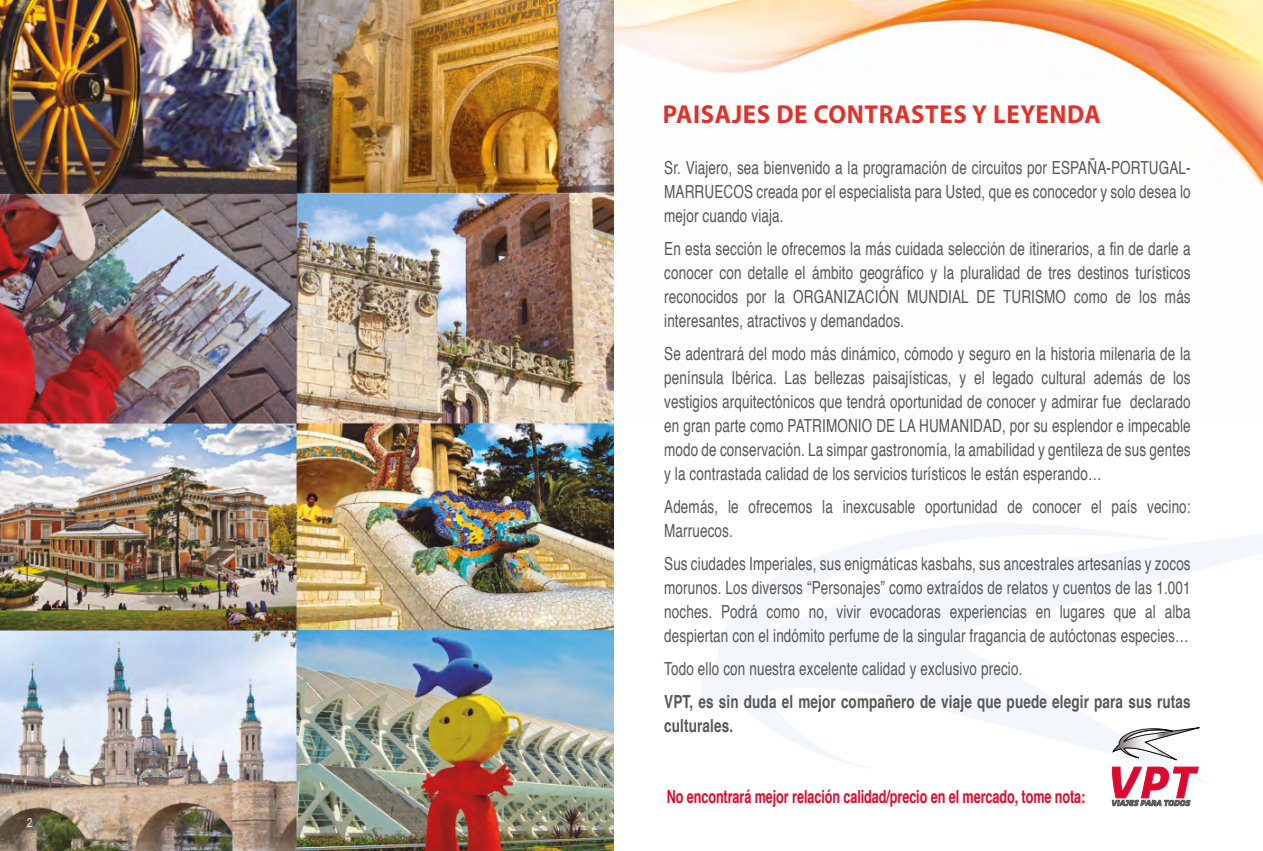
<style>
.page{position:relative;width:1263px;height:851px;background:#fff}
.page>*{position:absolute;margin:0;border:0;box-sizing:border-box;transform-origin:0 0}
.t1{font:700 25.95px "Myriad Pro";letter-spacing:.025em;color:#db1e15;scale:.95 1}
.t2{font:18px/24px "Helvetica";letter-spacing:.01em;color:#575756;text-align:justify;scale:.75 1}
.t3{font:700 18px/24px "Helvetica";letter-spacing:.01em;color:#575756;scale:.75 1}
.t4{font:700 18px "Helvetica";letter-spacing:-.005em;color:#dd0a2d;scale:.7 1}
.t5{font:12.75px "Helvetica";color:#fff;scale:.72 1}
</style>
<div class="page">
<svg style="left:701px;top:523px;width:562px;height:245px"></svg>
<img style="left:1111px;top:800px;width:79px;height:7px">
<img style="left:1091px;top:675px;width:155px;height:108px">
<svg style="left:1113px;top:727px;width:86px;height:33px"></svg>
<svg style="left:1112px;top:766px;width:86px;height:39px"></svg>
<img style="left:0;top:0;width:614px;height:850px">
<img style="left:576px;top:0;width:687px;height:421px">
<p class="t5" style="left:27px;top:814px;width:9px">2</p>
<h1 class="t1" style="left:663px;top:97px;width:463px">PAISAJES DE CONTRASTES Y LEYENDA</h1>
<p class="t2" style="left:664px;top:156px;width:703px">Sr. Viajero, sea bienvenido a la programación de circuitos por ESPAÑA-PORTUGAL-MARRUECOS creada por el especialista para Usted, que es conocedor y solo desea lo mejor cuando viaja.</p>
<p class="t2" style="left:664px;top:237px;width:703px">En esta sección le ofrecemos la más cuidada selección de itinerarios, a fin de darle a conocer con detalle el ámbito geográfico y la pluralidad de tres destinos turísticos reconocidos por la ORGANIZACIÓN MUNDIAL DE TURISMO como de los más interesantes, atractivos y demandados.</p>
<p class="t2" style="left:664px;top:342px;width:703px">Se adentrará del modo más dinámico, cómodo y seguro en la historia milenaria de la península Ibérica. Las bellezas paisajísticas, y el legado cultural además de los vestigios arquitectónicos que tendrá oportunidad de conocer y admirar fue declarado en gran parte como PATRIMONIO DE LA HUMANIDAD, por su esplendor e impecable modo de conservación. La simpar gastronomía, la amabilidad y gentileza de sus gentes y la contrastada calidad de los servicios turísticos le están esperando…</p>
<p class="t2" style="left:664px;top:495px;width:703px">Además, le ofrecemos la inexcusable oportunidad de conocer el país vecino:<br>Marruecos.</p>
<p class="t2" style="left:664px;top:552px;width:703px">Sus ciudades Imperiales, sus enigmáticas kasbahs, sus ancestrales artesanías y zocos morunos. Los diversos “Personajes” como extraídos de relatos y cuentos de las 1.001 noches. Podrá como no, vivir evocadoras experiencias en lugares que al alba despiertan con el indómito perfume de la singular fragancia de autóctonas especies…</p>
<p class="t2" style="left:664px;top:657px;width:479px">Todo ello con nuestra excelente calidad y exclusivo precio.</p>
<p class="t3" style="left:664px;top:689px;width:703px">VPT, es sin duda el mejor compañero de viaje que puede elegir para sus rutas culturales.</p>
<p class="t4" style="left:667px;top:781px;width:600px">No encontrará mejor relación calidad/precio en el mercado, tome nota:</p>
</div>
